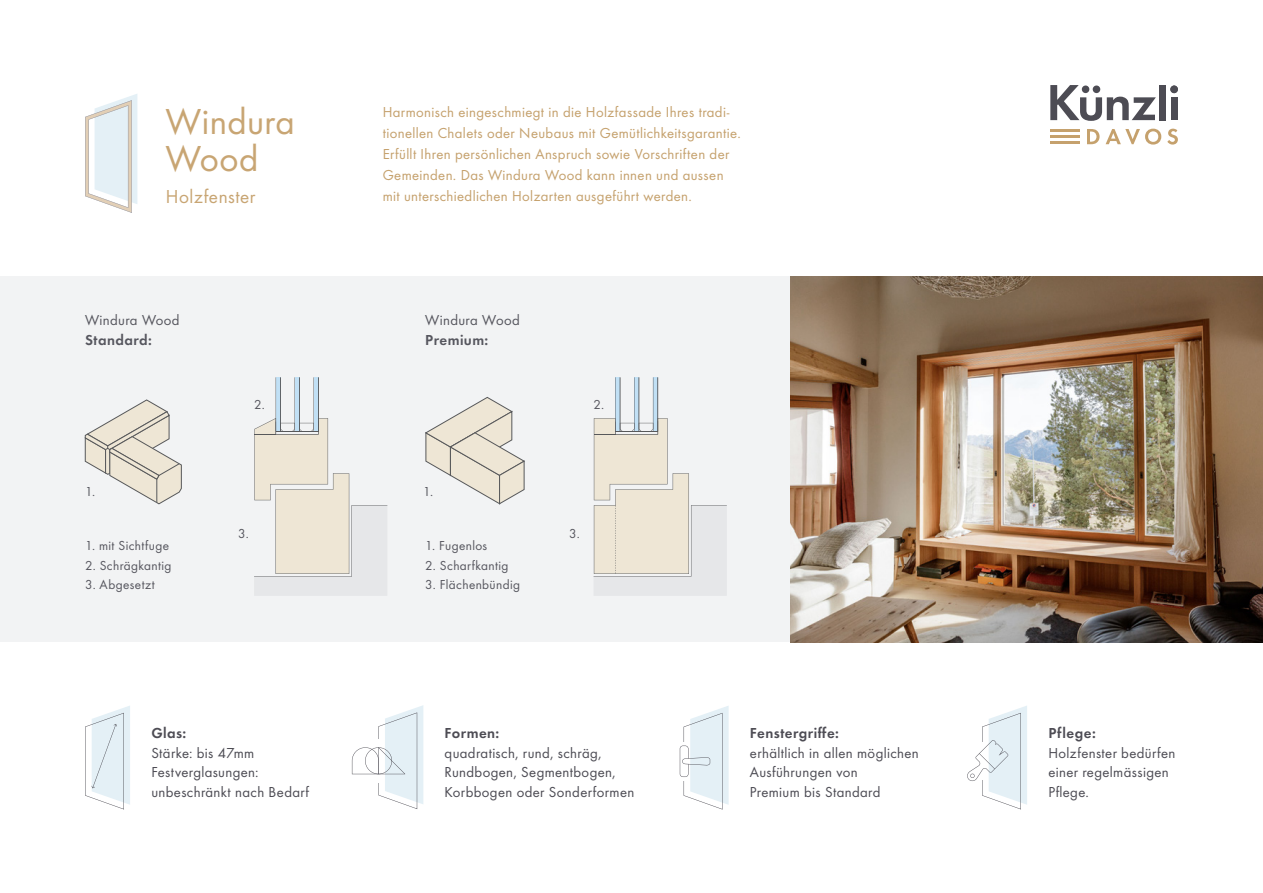
<style>
.page{position:relative;width:1263px;height:893px;background:#fff}
.page>*{position:absolute;margin:0;border:0;box-sizing:border-box;transform-origin:0 0}
.t1{font:37.5px/37.5px "Futura Boo";letter-spacing:.01em;color:#c8a573}
.t2{font:19.5px "Futura Boo";letter-spacing:.03em;color:#c8a573}
.t3{font:15px/21px "Futura Boo";letter-spacing:.025em;color:#c5a16d}
.t4{font:15px/19.5px "Futura Boo";letter-spacing:.025em;color:#4d4c54}
.t5{font:15px "Futura Dem";letter-spacing:.03em;color:#4d4c54}
.t6{font:15px "Futura Boo";letter-spacing:.02em;color:#56565e}
.t7{font:15px "Futura Dem";letter-spacing:.03em;color:#56565e}
.t8{font:13.5px "Futura Boo";letter-spacing:.03em;color:#56565e}
</style>
<div class="page">
<div style="left:0;top:276px;width:790px;height:366px;background:#f2f3f4"></div>
<svg style="left:1087px;top:129px;width:12px;height:15px"></svg>
<svg style="left:1105px;top:129px;width:56px;height:16px"></svg>
<svg style="left:1167px;top:129px;width:11px;height:16px"></svg>
<hr style="left:1050px;top:142px;width:29px;height:2px;background:#c5a16d">
<hr style="left:1050px;top:129px;width:29px;height:3px;background:#c5a16d">
<hr style="left:1050px;top:135px;width:29px;height:3px;background:#c5a16d">
<svg style="left:1050px;top:85px;width:106px;height:36px"></svg>
<div style="left:1159px;top:85px;width:7px;height:35px;background:#4d4c54"></div>
<div style="left:1170px;top:86px;width:8px;height:7px;background:#4d4c54;border-radius:50%"></div>
<div style="left:1171px;top:97px;width:6px;height:23px;background:#4d4c54"></div>
<img style="left:790px;top:276px;width:473px;height:366px">
<svg style="left:85px;top:94px;width:52px;height:119px"></svg>
<svg style="left:352px;top:705px;width:71px;height:104px"></svg>
<svg style="left:85px;top:706px;width:45px;height:103px"></svg>
<svg style="left:967px;top:706px;width:60px;height:103px"></svg>
<svg style="left:680px;top:706px;width:49px;height:103px"></svg>
<svg style="left:254px;top:377px;width:133px;height:219px"></svg>
<svg style="left:593px;top:377px;width:134px;height:219px"></svg>
<svg style="left:85px;top:399px;width:97px;height:105px"></svg>
<svg style="left:425px;top:397px;width:100px;height:107px"></svg>
<h1 class="t1" style="left:166px;top:102px;width:130px">Windura<br>Wood</h1>
<h2 class="t2" style="left:166px;top:185px;width:91px">Holzfenster</h2>
<p class="t6" style="left:85px;top:311px;width:96px">Windura Wood</p>
<p class="t7" style="left:85px;top:329px;width:68px">Standard:</p>
<p class="t3" style="left:383px;top:102px;width:360px">Harmonisch eingeschmiegt in die Holzfassade Ihres tradi&shy;tionellen Chalets oder Neubaus mit Gemütlichkeitsgarantie.<br>Erfüllt Ihren persönlichen Anspruch sowie Vorschriften der Gemeinden. Das Windura Wood kann innen und aussen mit unterschiedlichen Holzarten ausgeführt werden.</p>
<p class="t6" style="left:425px;top:311px;width:96px">Windura Wood</p>
<p class="t7" style="left:425px;top:329px;width:65px">Premium:</p>
<p class="t8" style="left:254px;top:396px;width:12px">2.</p>
<p class="t8" style="left:593px;top:396px;width:12px">2.</p>
<p class="t8" style="left:85px;top:484px;width:12px">1.</p>
<p class="t8" style="left:423px;top:484px;width:12px">1.</p>
<p class="t8" style="left:85px;top:538px;width:85px">1. mit Sichtfuge</p>
<p class="t8" style="left:85px;top:557px;width:88px">2. Schrägkantig</p>
<p class="t8" style="left:85px;top:577px;width:71px">3. Abgesetzt</p>
<p class="t8" style="left:238px;top:525px;width:12px">3.</p>
<p class="t8" style="left:569px;top:525px;width:12px">3.</p>
<p class="t8" style="left:425px;top:538px;width:64px">1. Fugenlos</p>
<p class="t8" style="left:425px;top:557px;width:85px">2. Scharfkantig</p>
<p class="t8" style="left:425px;top:577px;width:96px">3. Flächenbündig</p>
<p class="t5" style="left:151px;top:723px;width:37px">Glas:</p>
<p class="t4" style="left:151px;top:743px;width:159px">Stärke: bis 47mm<br>Festverglasungen: unbeschränkt nach Bedarf</p>
<p class="t5" style="left:445px;top:723px;width:56px">Formen:</p>
<p class="t4" style="left:445px;top:743px;width:191px">quadratisch, rund, schräg,<br>Rundbogen, Segmentbogen,<br>Korbbogen oder Sonderformen</p>
<p class="t5" style="left:750px;top:723px;width:90px">Fenstergriffe:</p>
<p class="t4" style="left:750px;top:743px;width:170px">erhältlich in allen möglichen<br>Ausführungen von<br>Premium bis Standard</p>
<p class="t5" style="left:1048px;top:723px;width:49px">Pflege:</p>
<p class="t4" style="left:1048px;top:743px;width:129px">Holzfenster bedürfen einer regelmässigen<br>Pflege.</p>
</div>
